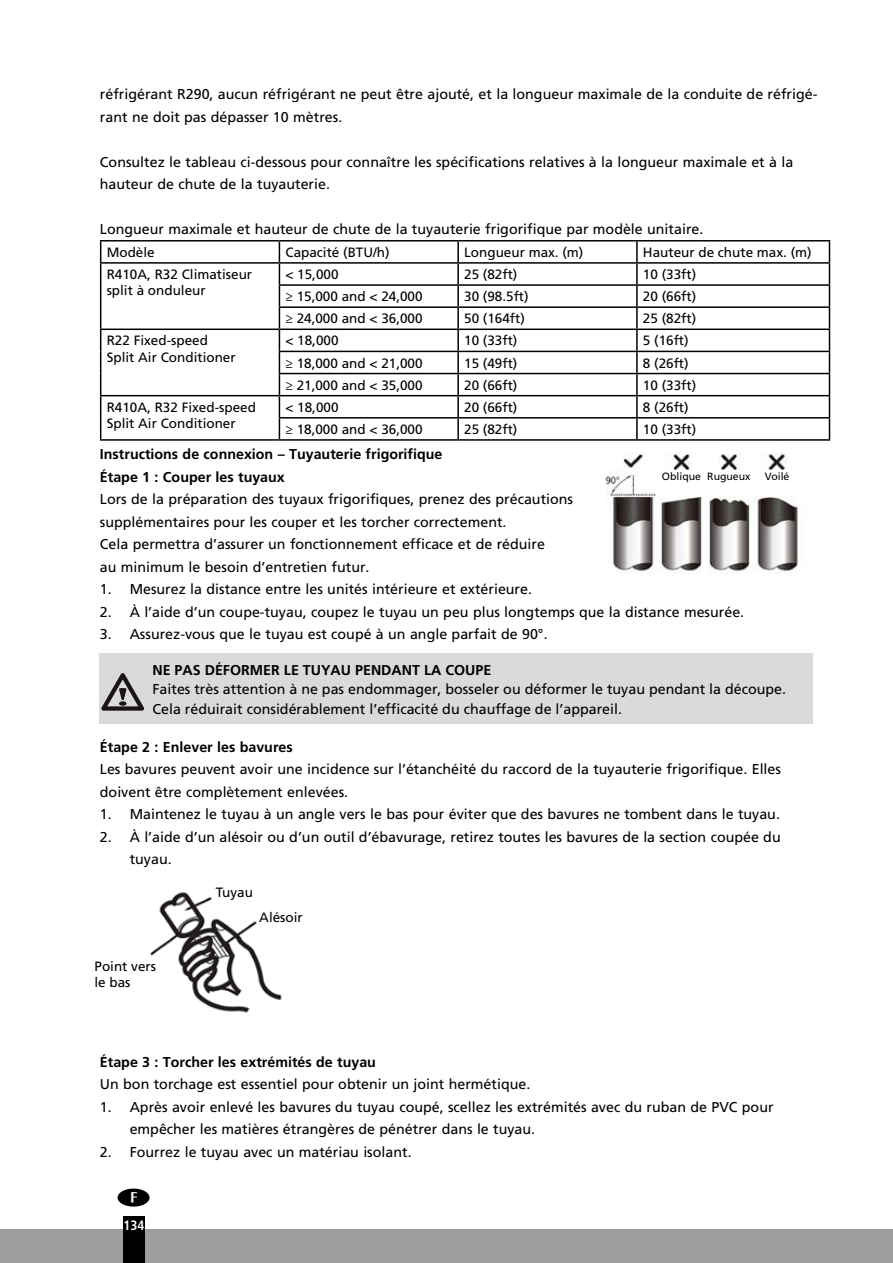
<style>
.page{position:relative;width:893px;height:1263px;background:#fff}
.page>*{position:absolute;margin:0;border:0;box-sizing:border-box;transform-origin:0 0}
.subkop{font:14.25px/22.5px "Frutiger LT Std";color:#000}
.attentietxt{font:14.25px/19.5px "Frutiger LT Std";color:#000}
.subkop-2{font:700 14.25px "Frutiger LT Std";color:#000}
.attentietxt-2{font:700 14.25px "Frutiger LT Std";color:#000}
.t1{font:13.5px/16.2px "Frutiger LT Std";color:#000}
.t2{font:700 condensed 13.5px "Frutiger LT Std";color:#fff}
.t3{font:10.5px "Frutiger LT Std";color:#000}
</style>
<div class="page">
<div style="left:0;top:1229px;width:893px;height:34px;background:#9c9d9d"></div>
<div style="left:123px;top:1216px;width:22px;height:47px;background:#000"></div>
<hr style="left:100px;top:240px;width:179px;height:2px;background:#000">
<hr style="left:279px;top:240px;width:179px;height:2px;background:#000">
<hr style="left:458px;top:240px;width:179px;height:2px;background:#000">
<hr style="left:457px;top:242px;width:2px;height:20px;background:#000">
<hr style="left:637px;top:240px;width:193px;height:2px;background:#000">
<hr style="left:636px;top:242px;width:2px;height:20px;background:#000">
<hr style="left:100px;top:262px;width:179px;height:2px;background:#000">
<hr style="left:279px;top:262px;width:179px;height:2px;background:#000">
<hr style="left:458px;top:262px;width:179px;height:2px;background:#000">
<hr style="left:457px;top:264px;width:2px;height:20px;background:#000">
<hr style="left:637px;top:262px;width:193px;height:2px;background:#000">
<hr style="left:636px;top:264px;width:2px;height:20px;background:#000">
<hr style="left:279px;top:284px;width:179px;height:2px;background:#000">
<hr style="left:458px;top:284px;width:179px;height:2px;background:#000">
<hr style="left:457px;top:286px;width:2px;height:20px;background:#000">
<hr style="left:637px;top:284px;width:193px;height:2px;background:#000">
<hr style="left:636px;top:286px;width:2px;height:20px;background:#000">
<hr style="left:279px;top:306px;width:179px;height:2px;background:#000">
<hr style="left:458px;top:306px;width:179px;height:2px;background:#000">
<hr style="left:457px;top:308px;width:2px;height:21px;background:#000">
<hr style="left:637px;top:306px;width:193px;height:2px;background:#000">
<hr style="left:636px;top:308px;width:2px;height:21px;background:#000">
<hr style="left:100px;top:329px;width:179px;height:1px;background:#000">
<hr style="left:279px;top:329px;width:179px;height:1px;background:#000">
<hr style="left:458px;top:329px;width:179px;height:1px;background:#000">
<hr style="left:457px;top:330px;width:2px;height:21px;background:#000">
<hr style="left:637px;top:329px;width:193px;height:1px;background:#000">
<hr style="left:636px;top:330px;width:2px;height:21px;background:#000">
<hr style="left:279px;top:351px;width:179px;height:1px;background:#000">
<hr style="left:458px;top:351px;width:179px;height:1px;background:#000">
<hr style="left:457px;top:352px;width:2px;height:21px;background:#000">
<hr style="left:637px;top:351px;width:193px;height:1px;background:#000">
<hr style="left:636px;top:352px;width:2px;height:21px;background:#000">
<hr style="left:279px;top:373px;width:179px;height:1px;background:#000">
<hr style="left:458px;top:373px;width:179px;height:1px;background:#000">
<hr style="left:457px;top:374px;width:2px;height:21px;background:#000">
<hr style="left:637px;top:373px;width:193px;height:1px;background:#000">
<hr style="left:636px;top:374px;width:2px;height:21px;background:#000">
<hr style="left:100px;top:395px;width:179px;height:1px;background:#000">
<hr style="left:279px;top:395px;width:179px;height:1px;background:#000">
<hr style="left:458px;top:395px;width:179px;height:1px;background:#000">
<hr style="left:457px;top:396px;width:2px;height:21px;background:#000">
<hr style="left:637px;top:395px;width:193px;height:1px;background:#000">
<hr style="left:636px;top:396px;width:2px;height:21px;background:#000">
<svg style="left:100px;top:242px;width:1px;height:197px"></svg>
<hr style="left:279px;top:417px;width:179px;height:2px;background:#000">
<svg style="left:279px;top:242px;width:1px;height:197px"></svg>
<hr style="left:458px;top:417px;width:179px;height:2px;background:#000">
<hr style="left:457px;top:419px;width:2px;height:20px;background:#000">
<hr style="left:637px;top:417px;width:193px;height:2px;background:#000">
<hr style="left:636px;top:419px;width:2px;height:20px;background:#000">
<svg style="left:829px;top:242px;width:1px;height:197px"></svg>
<hr style="left:100px;top:439px;width:179px;height:2px;background:#000">
<hr style="left:279px;top:439px;width:179px;height:2px;background:#000">
<hr style="left:458px;top:439px;width:179px;height:2px;background:#000">
<hr style="left:637px;top:439px;width:193px;height:2px;background:#000">
<img style="left:605px;top:453px;width:194px;height:121px">
<div style="left:100px;top:654px;width:51px;height:70px;background:#dadada"></div>
<div style="left:151px;top:654px;width:661px;height:70px;background:#dadada"></div>
<svg style="left:101px;top:673px;width:43px;height:38px"></svg>
<img style="left:150px;top:892px;width:132px;height:121px">
<p class="subkop" style="left:100px;top:83px;width:719px">réfrigérant R290, aucun réfrigérant ne peut être ajouté, et la longueur maximale de la conduite de réfrigé&shy;rant ne doit pas dépasser 10 mètres.</p>
<p class="subkop" style="left:100px;top:150px;width:695px">Consultez le tableau ci-dessous pour connaître les spécifications relatives à la longueur maximale et à la hauteur de chute de la tuyauterie.</p>
<p class="subkop" style="left:100px;top:218px;width:605px">Longueur maximale et hauteur de chute de la tuyauterie frigorifique par modèle unitaire.</p>
<p class="t1" style="left:107px;top:244px;width:50px">Modèle</p>
<p class="t1" style="left:285px;top:244px;width:106px">Capacité (BTU/h)</p>
<p class="t1" style="left:464px;top:244px;width:121px">Longueur max. (m)</p>
<p class="t1" style="left:643px;top:244px;width:170px">Hauteur de chute max. (m)</p>
<p class="t1" style="left:107px;top:266px;width:147px">R410A, R32 Climatiseur split à onduleur</p>
<p class="t1" style="left:285px;top:266px;width:55px">&lt; 15,000</p>
<p class="t1" style="left:464px;top:266px;width:55px">25 (82ft)</p>
<p class="t1" style="left:643px;top:266px;width:55px">10 (33ft)</p>
<p class="t1" style="left:285px;top:288px;width:139px">≥ 15,000 and &lt; 24,000</p>
<p class="t1" style="left:464px;top:288px;width:66px">30 (98.5ft)</p>
<p class="t1" style="left:643px;top:288px;width:55px">20 (66ft)</p>
<p class="t1" style="left:285px;top:311px;width:139px">≥ 24,000 and &lt; 36,000</p>
<p class="t1" style="left:464px;top:311px;width:62px">50 (164ft)</p>
<p class="t1" style="left:643px;top:311px;width:55px">25 (82ft)</p>
<p class="t1" style="left:107px;top:333px;width:103px">R22 Fixed-speed</p>
<p class="t1" style="left:107px;top:349px;width:131px">Split Air Conditioner</p>
<p class="t1" style="left:285px;top:333px;width:55px">&lt; 18,000</p>
<p class="t1" style="left:464px;top:333px;width:55px">10 (33ft)</p>
<p class="t1" style="left:643px;top:333px;width:47px">5 (16ft)</p>
<p class="t1" style="left:285px;top:355px;width:139px">≥ 18,000 and &lt; 21,000</p>
<p class="t1" style="left:464px;top:355px;width:55px">15 (49ft)</p>
<p class="t1" style="left:643px;top:355px;width:47px">8 (26ft)</p>
<p class="t1" style="left:285px;top:377px;width:139px">≥ 21,000 and &lt; 35,000</p>
<p class="t1" style="left:464px;top:377px;width:55px">20 (66ft)</p>
<p class="t1" style="left:643px;top:377px;width:55px">10 (33ft)</p>
<p class="t1" style="left:107px;top:399px;width:151px">R410A, R32 Fixed-speed<br>Split Air Conditioner</p>
<p class="t1" style="left:285px;top:399px;width:55px">&lt; 18,000</p>
<p class="t1" style="left:464px;top:399px;width:55px">20 (66ft)</p>
<p class="t1" style="left:643px;top:399px;width:47px">8 (26ft)</p>
<p class="t1" style="left:285px;top:421px;width:139px">≥ 18,000 and &lt; 36,000</p>
<p class="t1" style="left:464px;top:421px;width:55px">25 (82ft)</p>
<p class="t1" style="left:643px;top:421px;width:55px">10 (33ft)</p>
<p class="subkop-2" style="left:100px;top:446px;width:344px">Instructions de connexion – Tuyauterie frigorifique</p>
<p class="subkop-2" style="left:100px;top:468px;width:186px">Étape 1 : Couper les tuyaux</p>
<p class="subkop" style="left:100px;top:488px;width:475px">Lors de la préparation des tuyaux frigorifiques, prenez des précautions</p>
<p class="subkop" style="left:100px;top:510px;width:408px">supplémentaires pour les couper et les torcher correctement.</p>
<p class="subkop" style="left:100px;top:533px;width:447px">Cela permettra d’assurer un fonctionnement efficace et de réduire</p>
<p class="subkop" style="left:100px;top:555px;width:271px">au minimum le besoin d’entretien futur.</p>
<p class="subkop" style="left:100px;top:578px;width:434px">1. Mesurez la distance entre les unités intérieure et extérieure.</p>
<p class="subkop" style="left:100px;top:600px;width:646px">2. À l’aide d’un coupe-tuyau, coupez le tuyau un peu plus longtemps que la distance mesurée.</p>
<p class="subkop" style="left:100px;top:623px;width:449px">3. Assurez-vous que le tuyau est coupé à un angle parfait de 90°.</p>
<p class="attentietxt-2" style="left:152px;top:661px;width:340px">NE PAS DÉFORMER LE TUYAU PENDANT LA COUPE</p>
<p class="attentietxt" style="left:152px;top:679px;width:635px">Faites très attention à ne pas endommager, bosseler ou déformer le tuyau pendant la découpe.<br>Cela réduirait considérablement l’efficacité du chauffage de l’appareil.</p>
<p class="subkop-2" style="left:100px;top:738px;width:194px">Étape 2 : Enlever les bavures</p>
<p class="subkop" style="left:100px;top:758px;width:683px">Les bavures peuvent avoir une incidence sur l’étanchéité du raccord de la tuyauterie frigorifique. Elles doivent être complètement enlevées.</p>
<p class="subkop" style="left:100px;top:803px;width:681px">1. Maintenez le tuyau à un angle vers le bas pour éviter que des bavures ne tombent dans le tuyau.</p>
<p class="subkop" style="left:130px;top:825px;width:652px;text-indent:-30px">2. À l’aide d’un alésoir ou d’un outil d’ébavurage, retirez toutes les bavures de la section coupée du tuyau.</p>
<p class="t3" style="left:662px;top:471px;width:41px">Oblique</p>
<p class="t3" style="left:707px;top:471px;width:45px">Rugueux</p>
<p class="t3" style="left:765px;top:471px;width:26px">Voilé</p>
<p class="t1" style="left:216px;top:884px;width:39px">Tuyau</p>
<p class="t1" style="left:94px;top:958px;width:63px">Point vers</p>
<p class="t1" style="left:94px;top:974px;width:38px">le bas</p>
<p class="t1" style="left:259px;top:909px;width:45px">Alésoir</p>
<p class="subkop-2" style="left:100px;top:1053px;width:278px">Étape 3 : Torcher les extrémités de tuyau</p>
<p class="subkop" style="left:100px;top:1073px;width:432px">Un bon torchage est essentiel pour obtenir un joint hermétique.</p>
<p class="subkop" style="left:100px;top:1095px;width:675px">1. Après avoir enlevé les bavures du tuyau coupé, scellez les extrémités avec du ruban de PVC pour</p>
<p class="subkop" style="left:130px;top:1118px;width:407px">empêcher les matières étrangères de pénétrer dans le tuyau.</p>
<p class="subkop" style="left:100px;top:1140px;width:313px">2. Fourrez le tuyau avec un matériau isolant.</p>
<p class="t2" style="left:123px;top:1217px;width:23px">134</p>
</div>
